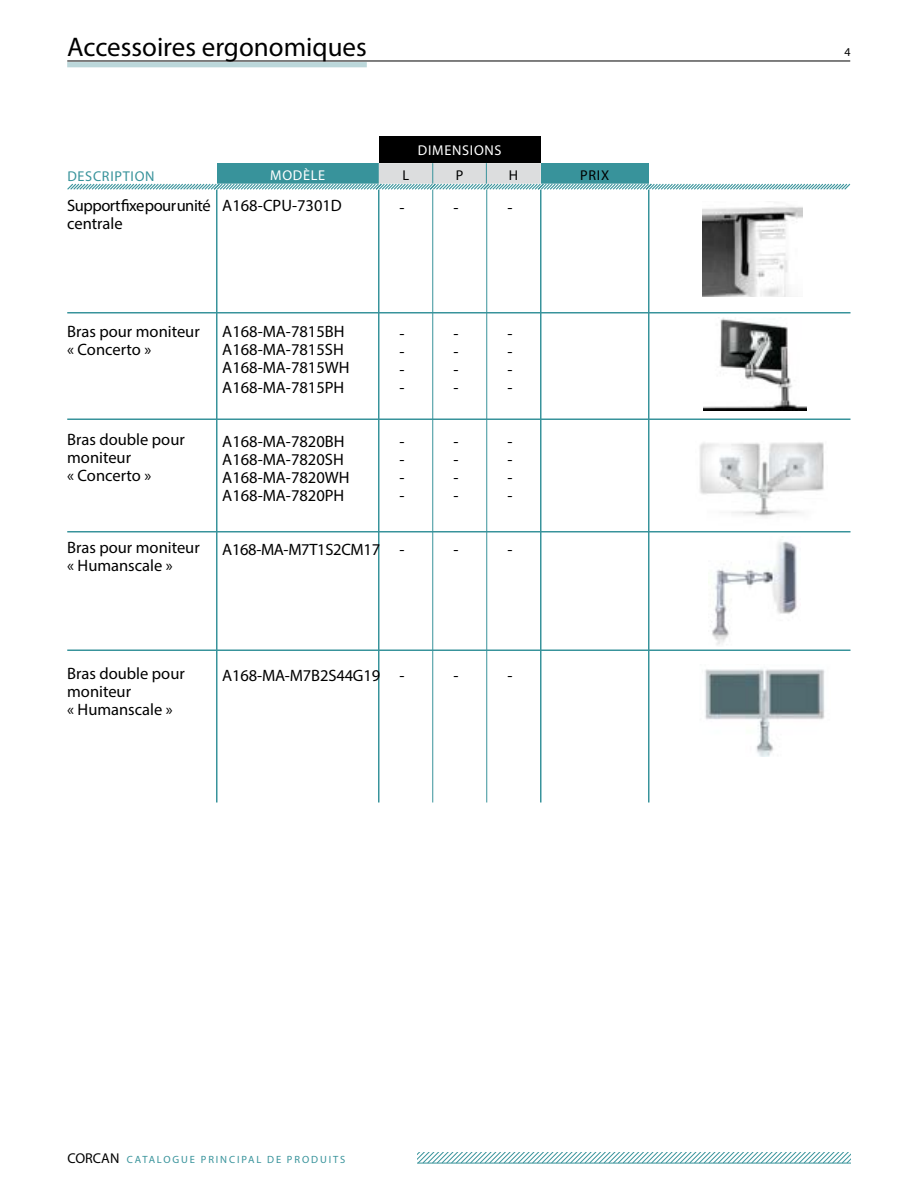
<style>
.page{position:relative;width:918px;height:1188px;background:#fff}
.page>*{position:absolute;margin:0;border:0;box-sizing:border-box;transform-origin:0 0}
.t1{font:27px "Myriad Pro";color:#000}
.t2{font:16.5px/18px "Myriad Pro";color:#000;text-align:justify}
.t3{font:16.5px/18px "Myriad Pro";letter-spacing:-.03em;color:#000}
.t4{font:16.5px "Myriad Pro";letter-spacing:-.02em;color:#000}
.t5{font:14.25px "Myriad Pro";letter-spacing:.05em;color:#fff}
.t6{font:14.25px "Myriad Pro";letter-spacing:.05em;color:#38939b}
.t7{font:14.25px "Myriad Pro";color:#000}
.t8{font:12px "Myriad Pro";color:#000}
.t9{font:10.5px "Myriad Pro";letter-spacing:.18em;color:#38939b}
.s1{font-size:14.25px;color:#000}
</style>
<div class="page">
<hr style="left:67px;top:61px;width:783px;height:1px;background:#000">
<svg style="left:417px;top:1152px;width:433px;height:12px"></svg>
<img style="left:702px;top:202px;width:101px;height:94px">
<img style="left:704px;top:318px;width:102px;height:93px">
<img style="left:705px;top:669px;width:120px;height:87px">
<img style="left:699px;top:442px;width:125px;height:75px">
<img style="left:708px;top:541px;width:89px;height:104px">
<hr style="left:540px;top:189px;width:2px;height:613px;background:#38939b">
<hr style="left:378px;top:189px;width:2px;height:613px;background:#38939b">
<hr style="left:486px;top:189px;width:1px;height:613px;background:#38939b">
<hr style="left:216px;top:189px;width:2px;height:613px;background:#38939b">
<hr style="left:648px;top:189px;width:2px;height:613px;background:#38939b">
<hr style="left:432px;top:189px;width:1px;height:613px;background:#38939b">
<hr style="left:67px;top:312px;width:784px;height:2px;background:#38939b">
<hr style="left:67px;top:418px;width:784px;height:2px;background:#38939b">
<hr style="left:67px;top:531px;width:784px;height:1px;background:#38939b">
<hr style="left:67px;top:650px;width:784px;height:1px;background:#38939b">
<div style="left:67px;top:62px;width:300px;height:5px;background:#bbd7da"></div>
<svg style="left:67px;top:136px;width:784px;height:55px"></svg>
<h1 class="t1" style="left:67px;top:30px;width:301px">Accessoires ergonomiques</h1>
<p class="t5" style="left:418px;top:142px;width:85px">DIMENSIONS</p>
<p class="t6" style="left:67px;top:167px;width:89px">DESCRIPTION</p>
<p class="t5" style="left:270px;top:167px;width:57px">MODÈLE</p>
<p class="t7" style="left:402px;top:167px;width:8px">L</p>
<p class="t7" style="left:456px;top:167px;width:9px">P</p>
<p class="t7" style="left:509px;top:167px;width:11px">H</p>
<p class="t7" style="left:580px;top:167px;width:30px">PRIX</p>
<p class="t3" style="left:67px;top:196px;width:145px">Support fixe pour unité centrale</p>
<p class="t2" style="left:222px;top:196px;width:121px">A168-CPU-7301D</p>
<p class="t2" style="left:400px;top:198px;width:7px">-</p>
<p class="t2" style="left:454px;top:198px;width:7px">-</p>
<p class="t2" style="left:508px;top:198px;width:7px">-</p>
<p class="t2" style="left:67px;top:322px;width:134px">Bras pour moniteur « Concerto »</p>
<p class="t2" style="left:222px;top:322px;width:129px;text-align:left">A168-MA-7815BH<br>A168-MA-7815SH<br>A168-MA-7815WH</p>
<p class="t2" style="left:222px;top:378px;width:124px">A168-MA-7815PH</p>
<p class="t2" style="left:400px;top:324px;width:7px">- - - -</p>
<p class="t2" style="left:454px;top:324px;width:7px">- - - -</p>
<p class="t2" style="left:508px;top:324px;width:7px">- - - -</p>
<p class="t2" style="left:67px;top:430px;width:119px;text-align:left">Bras double pour moniteur<br>« Concerto »</p>
<p class="t2" style="left:222px;top:432px;width:129px;text-align:left">A168-MA-7820BH<br>A168-MA-7820SH<br>A168-MA-7820WH<br>A168-MA-7820PH</p>
<p class="t2" style="left:400px;top:432px;width:7px">- - - -</p>
<p class="t2" style="left:454px;top:432px;width:7px">- - - -</p>
<p class="t2" style="left:508px;top:432px;width:7px">- - - -</p>
<p class="t2" style="left:67px;top:538px;width:134px">Bras pour moniteur « Humanscale »</p>
<p class="t4" style="left:222px;top:539px;width:159px">A168-MA-M7T1S2CM17</p>
<p class="t2" style="left:400px;top:540px;width:7px">-</p>
<p class="t2" style="left:454px;top:540px;width:7px">-</p>
<p class="t2" style="left:508px;top:540px;width:7px">-</p>
<p class="t2" style="left:67px;top:664px;width:119px;text-align:left">Bras double pour moniteur<br>« Humanscale »</p>
<p class="t2" style="left:222px;top:666px;width:160px">A168-MA-M7B2S44G19</p>
<p class="t2" style="left:400px;top:666px;width:7px">-</p>
<p class="t2" style="left:454px;top:666px;width:7px">-</p>
<p class="t2" style="left:508px;top:666px;width:7px">-</p>
<p class="t9" style="left:68px;top:1153px;width:279px"><span class="s1">CORCAN</span> CATALOGUE PRINCIPAL DE PRODUITS</p>
<p class="t8" style="left:844px;top:45px;width:8px">4</p>
</div>
